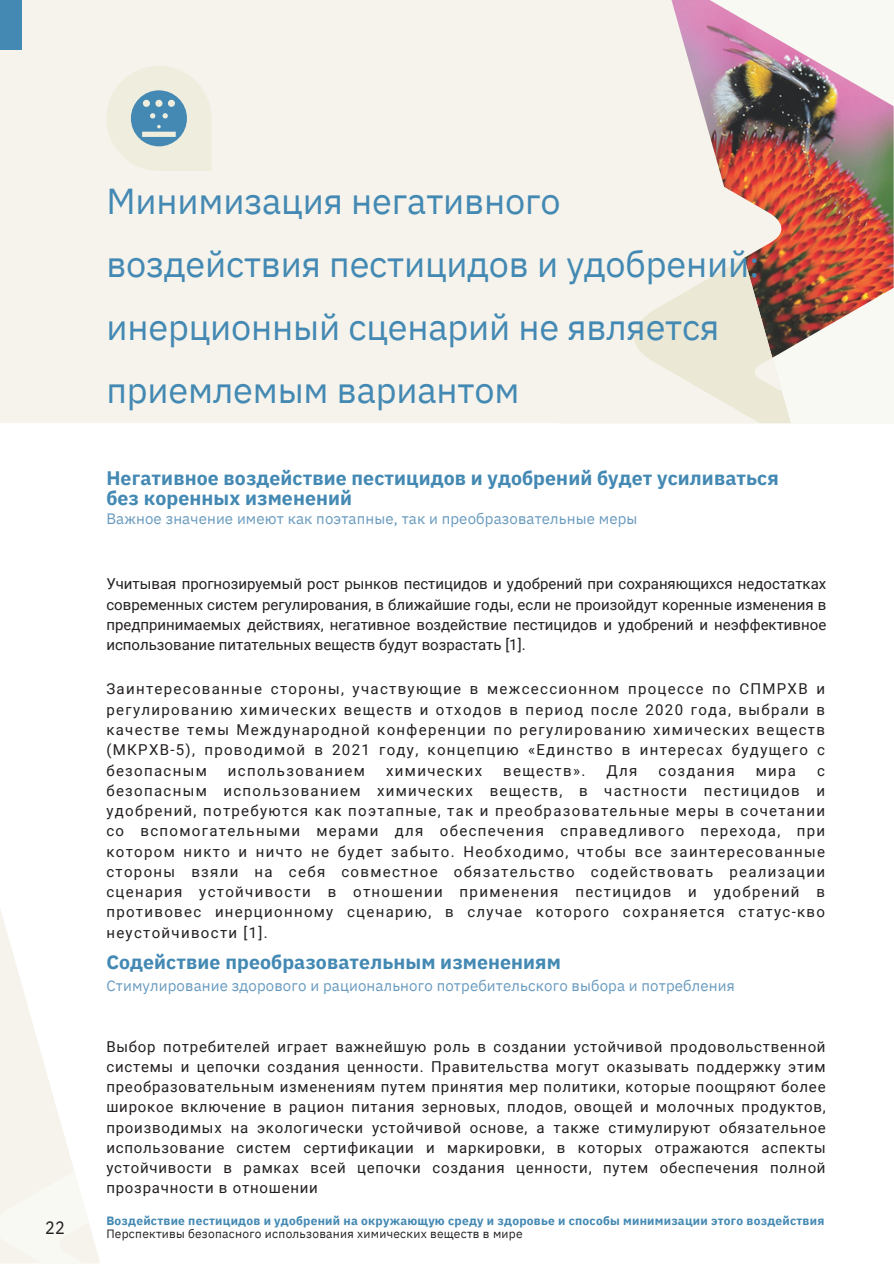
<style>
.page{position:relative;width:894px;height:1264px;background:#fff}
.page>*{position:absolute;margin:0;border:0;box-sizing:border-box;transform-origin:0 0}
.t1{font:36px/63px "IBM Plex Sans";letter-spacing:-.005em;color:#4389b3}
.t2{font:700 19.5px/20.2px "IBM Plex Sans";letter-spacing:.005em;color:#4389b3}
.t3{font:18px "IBM Plex Sans Cond";color:#231f20}
.t4{font:15px/20.2px "Roboto";letter-spacing:.09em;color:#231f20;text-align:justify}
.t5{font:15px "IBM Plex Sans";letter-spacing:.01em;color:#689abe}
.t6{font:700 12px/13.5px "IBM Plex Sans";letter-spacing:.02em;color:#4389b3}
.s1{font-weight:400;color:#231f20}
</style>
<div class="page">
<svg style="left:0;top:909px;width:100px;height:354px"></svg>
<div style="left:559px;top:0;width:334px;height:423px;background:#f9f9f4"></div>
<img style="left:790px;top:46px;width:103px;height:302px">
<div style="left:0;top:0;width:790px;height:423px;background:#f5f3eb"></div>
<svg style="left:632px;top:258px;width:158px;height:165px"></svg>
<div style="left:0;top:0;width:21px;height:50px;background:#4389b3"></div>
<svg style="left:106px;top:66px;width:105px;height:105px;background:#cfdad7"></svg>
<h1 class="t1" style="left:106px;top:169px;width:654px">Минимизация негативного воздействия пестицидов и удобрений: инерционный сценарий не является приемлемым вариантом</h1>
<h3 class="t2" style="left:106px;top:467px;width:673px">Негативное воздействие пестицидов и удобрений будет усиливаться без коренных изменений</h3>
<h3 class="t5" style="left:106px;top:509px;width:532px">Важное значение имеют как поэтапные, так и преобразовательные меры</h3>
<h3 class="t4" style="left:106px;top:574px;width:721px">Учитывая прогнозируемый рост рынков пестицидов и удобрений при сохраняющихся недостатках современных систем регулирования, в ближайшие годы, если не произойдут коренные изменения в предпринимаемых действиях, негативное воздействие пестицидов и удобрений и неэффективное использование питательных веществ будут возрастать [1].</h3>
<p class="t4" style="left:106px;top:679px;width:720px">Заинтересованные стороны, участвующие в межсессионном процессе по СПМРХВ и регулированию химических веществ и отходов в период после 2020 года, выбрали в качестве темы Международной конференции по регулированию химических веществ (МКРХВ-5), проводимой в 2021 году, концепцию «Единство в интересах будущего с безопасным</p>
<p class="t4" style="left:228px;top:760px;width:138px">использованием</p>
<p class="t4" style="left:386px;top:760px;width:97px">химических</p>
<p class="t4" style="left:503px;top:760px;width:84px">веществ».</p>
<p class="t4" style="left:606px;top:760px;width:32px">Для</p>
<p class="t4" style="left:658px;top:760px;width:77px">создания</p>
<p class="t4" style="left:755px;top:760px;width:42px">мира</p>
<p class="t4" style="left:106px;top:760px;width:720px;text-indent:710px">с безопасным использованием химических веществ, в частности пестицидов и удобрений, потребуются как поэтапные, так и преобразовательные меры в сочетании со вспомогательными мерами для обеспечения справедливого перехода, при котором никто и ничто не будет забыто. Необходимо, чтобы все заинтересованные стороны взяли на себя совместное обязательство содействовать реализации сценария устойчивости в отношении применения пестицидов и удобрений в противовес инерционному сценарию, в случае которого сохраняется статус-кво неустойчивости [1].</p>
<h2 class="t2" style="left:106px;top:951px;width:456px">Содействие преобразовательным изменениям</h2>
<h2 class="t5" style="left:106px;top:975px;width:629px">Стимулирование здорового и рационального потребительского выбора и потребления</h2>
<h3 class="t4" style="left:106px;top:1036px;width:720px">Выбор потребителей играет важнейшую роль в создании устойчивой продовольственной системы и цепочки создания ценности. Правительства могут оказывать поддержку этим преобразовательным изменениям путем принятия мер политики, которые поощряют более широкое включение в рацион питания зерновых, плодов, овощей и молочных продуктов, производимых на экологически устойчивой основе, а также стимулируют обязательное использование систем сертификации и маркировки, в которых отражаются аспекты устойчивости в рамках всей цепочки создания ценности, путем обеспечения полной прозрачности в отношении</h3>
<h3 class="t3" style="left:45px;top:1215px;width:21px">22</h3>
<p class="t6" style="left:106px;top:1213px;width:719px">Воздействие пестицидов и удобрений на окружающую среду и здоровье и способы минимизации этого воздействия<br><span class="s1">Перспективы безопасного использования химических веществ в мире</span></p>
</div>
